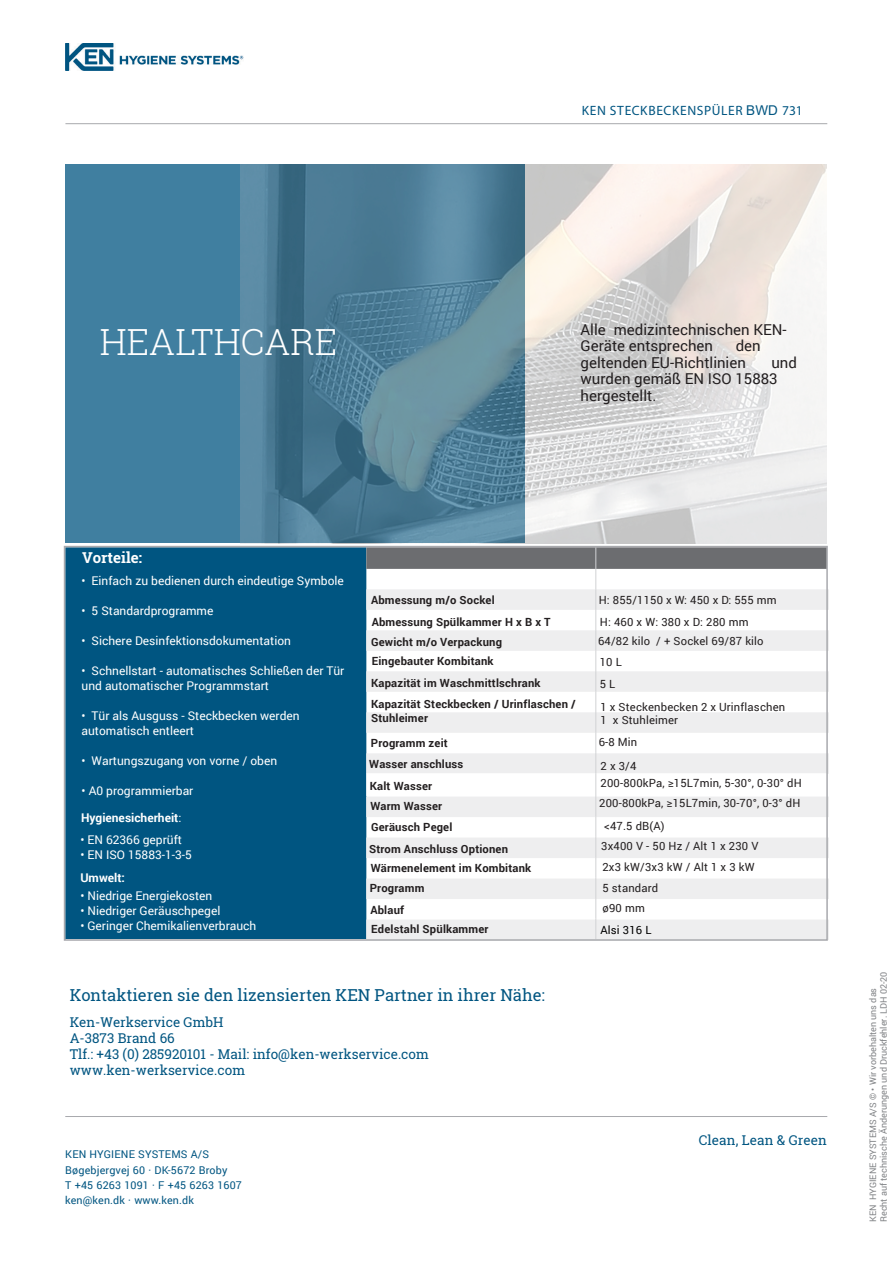
<style>
.page{position:relative;width:893px;height:1263px;background:#fff}
.page>*{position:absolute;margin:0;border:0;box-sizing:border-box;transform-origin:0 0}
.t1{font:300 36px "Roboto Slab";color:#fff}
.KEN_Produktoverskrif{font:16.5px "Roboto Slab";color:#005581}
.t2{font:15px/16.5px "Roboto";color:#231f20}
.t3{font:700 15px "Roboto Slab";color:#fff}
.KEN_Produktoverskrif-2{font:13.5px/16.2px "Roboto Slab";color:#005581}
.t4{font:13.5px "Myriad Pro";letter-spacing:.04em;color:#005581}
.t5{font:12px/15px "Roboto";color:#fff}
.t6{font:700 12px "Roboto";color:#fff}
.KEN_BRØD{font:700 11.25px/13.5px "Roboto";letter-spacing:.015em;color:#231f20}
.KEN_BRØD-2{font:11.25px/20.5px "Roboto";letter-spacing:.015em;color:#231f20}
.t7{font:700 11.25px "Roboto";letter-spacing:.015em;color:#231f20}
.t8{font:11.25px "Roboto";letter-spacing:.015em;color:#000}
.t9{font:11.25px "Roboto";color:#221e1f}
.Brød_Lille{font:10.65px/15.3px "Roboto";letter-spacing:.015em;color:#005581}
.t10{font:9px/10.8px "Roboto";color:#808285}
.s1{font-family:"Arial"}
.s2{font-weight:400}
.s3{font-style:inherit}
</style>
<div class="page">
<hr style="left:65px;top:1116px;width:762px;height:1px;background:#a8a9ad">
<div style="left:66px;top:548px;width:300px;height:391px;background:#005581"></div>
<svg style="left:366px;top:548px;width:460px;height:391px"></svg>
<div style="left:65px;top:164px;width:460px;height:378px;background:#407fa0"></div>
<img style="left:241px;top:165px;width:585px;height:378px">
<img style="left:65px;top:44px;width:178px;height:26px">
<hr style="left:65px;top:123px;width:762px;height:1px;background:#a8a9ad">
<p class="t4" style="left:582px;top:102px;width:222px">KEN STECKBECKENSPÜLER <span class="s1">BWD</span> 731</p>
<p class="t1" style="left:100px;top:318px;width:239px">HEALTHCARE</p>
<p class="t2" style="left:580px;top:320px;width:208px">Alle medizintechnischen KEN-<br>Geräte entsprechen</p>
<p class="t2" style="left:580px;top:337px;width:182px;text-indent:155px">den geltenden EU-Richtlinien</p>
<p class="t2" style="left:580px;top:353px;width:218px;text-indent:191px">und wurden gemäß EN ISO 15883 hergestellt.</p>
<p class="t3" style="left:82px;top:547px;width:61px">Vorteile:</p>
<p class="t5" style="left:82px;top:573px;width:264px">• Einfach zu bedienen durch eindeutige Symbole</p>
<p class="t5" style="left:82px;top:603px;width:133px">• 5 Standardprogramme</p>
<p class="t5" style="left:82px;top:633px;width:211px">• Sichere Desinfektionsdokumentation</p>
<p class="t5" style="left:82px;top:662px;width:264px">• Schnellstart - automatisches Schließen der Tür und automatischer Programmstart</p>
<p class="t5" style="left:82px;top:707px;width:220px">• Tür als Ausguss - Steckbecken werden automatisch entleert</p>
<p class="t5" style="left:82px;top:753px;width:197px">• Wartungszugang von vorne / oben</p>
<p class="t5" style="left:82px;top:783px;width:113px">• A0 programmierbar</p>
<p class="t6" style="left:81px;top:809px;width:102px">Hygienesicherheit<span class="s2">:</span></p>
<p class="t5" style="left:80px;top:831px;width:103px">• EN 62366 geprüft</p>
<p class="t5" style="left:80px;top:846px;width:113px">• EN ISO 15883-1-3-5</p>
<p class="t6" style="left:80px;top:869px;width:46px">Umwelt:</p>
<p class="t5" style="left:80px;top:888px;width:134px">• Niedrige Energiekosten</p>
<p class="t5" style="left:80px;top:903px;width:142px">• Niedriger Geräuschpegel</p>
<p class="t5" style="left:80px;top:918px;width:177px">• Geringer Chemikalienverbrauch</p>
<p class="KEN_BRØD" style="left:371px;top:592px;width:125px">Abmessung m/o <span class="s3">S</span>ockel</p>
<p class="KEN_BRØD-2" style="left:599px;top:589px;width:180px">H: 855/1150 x W: 450 x D: 555 mm</p>
<p class="KEN_BRØD" style="left:372px;top:615px;width:180px">Abmessung Spülkammer H x B x T</p>
<p class="KEN_BRØD-2" style="left:600px;top:612px;width:150px">H: 460 x W: 380 x D: 280 mm</p>
<p class="KEN_BRØD" style="left:371px;top:634px;width:132px">Gewicht m/o Verpackung</p>
<p class="KEN_BRØD-2" style="left:598px;top:630px;width:167px">64/82 kilo / + Sockel 69/87 kilo</p>
<p class="KEN_BRØD" style="left:372px;top:654px;width:123px">Eingebauter Kombitank</p>
<p class="KEN_BRØD-2" style="left:600px;top:651px;width:24px">10 L</p>
<p class="KEN_BRØD" style="left:371px;top:675px;width:171px">Kapazität im <span class="s3">W</span>aschmittlschrank</p>
<p class="KEN_BRØD" style="left:371px;top:697px;width:206px">Kapazität <span class="s3">Steckbecken</span> / <span class="s3">U</span>rinflaschen /<br><span class="s3">Stuhleimer</span></p>
<p class="KEN_BRØD-2" style="left:600px;top:699px;width:186px;line-height:13.5px">1 x Steckenbecken 2 x Urinflaschen<br>1 x Stuhleimer</p>
<p class="KEN_BRØD" style="left:371px;top:736px;width:78px">Programm zeit</p>
<p class="KEN_BRØD" style="left:369px;top:757px;width:96px">Wasser anschluss</p>
<p class="t9" style="left:600px;top:676px;width:17px">5 L</p>
<p class="KEN_BRØD-2" style="left:599px;top:729px;width:40px;line-height:23.9px">6-8 Min<br>2 x 3/4</p>
<p class="KEN_BRØD" style="left:370px;top:779px;width:64px">Kalt <span class="s3">W</span>asser</p>
<p class="KEN_BRØD-2" style="left:601px;top:773px;width:203px">200-800kPa, ≥15L7min, 5-30°, 0-30° dH</p>
<p class="KEN_BRØD" style="left:370px;top:798px;width:73px">Warm <span class="s3">W</span>asser</p>
<p class="KEN_BRØD-2" style="left:599px;top:792px;width:203px">200-800kPa, ≥15L7min, 30-70°, 0-3° dH</p>
<p class="KEN_BRØD" style="left:371px;top:820px;width:83px">Geräusch <span class="s3">Pegel</span></p>
<p class="KEN_BRØD" style="left:371px;top:861px;width:162px">Wärmenelement im <span class="s3">K</span>ombitank</p>
<p class="KEN_BRØD-2" style="left:601px;top:815px;width:159px">&lt;47.5 dB(A)<br>3x400 V - 50 Hz / Alt 1 x 230 V<br>2x3 kW/3x3 kW / Alt 1 x 3 kW<br>5 standard<br>ø90 mm</p>
<p class="KEN_BRØD" style="left:369px;top:842px;width:141px">Strom <span class="s3">A</span>nschluss <span class="s3">O</span>ptionen</p>
<p class="KEN_BRØD" style="left:370px;top:881px;width:56px">Programm</p>
<p class="KEN_BRØD" style="left:370px;top:902px;width:35px">Ablauf</p>
<p class="t7" style="left:371px;top:921px;width:119px">Edelstahl Spülkammer</p>
<p class="t8" style="left:600px;top:922px;width:53px">Alsi 316 L</p>
<p class="KEN_Produktoverskrif" style="left:70px;top:983px;width:477px">Kontaktieren sie den lizensierten KEN Partner in ihrer Nähe:</p>
<p class="KEN_Produktoverskrif-2" style="left:70px;top:1013px;width:361px">Ken-Werkservice GmbH<br>A-3873 Brand 66<br>Tlf.: +43 (0) 285920101 - Mail: info@ken-werkservice.com www.ken-werkservice.com</p>
<p class="Brød_Lille" style="left:65px;top:1146px;width:164px">KEN HYGIENE SYSTEMS A/S<br>Bøgebjergvej 60 · DK-5672 Broby</p>
<p class="Brød_Lille" style="left:65px;top:1177px;width:178px">T +45 6263 1091 · F +45 6263 1607 ken@ken.dk · www.ken.dk</p>
<p class="KEN_Produktoverskrif-2" style="left:699px;top:1132px;width:130px">Clean, Lean &amp; Green</p>
<p class="t10" style="left:867px;top:1222px;width:252px;rotate:-90deg">KEN HYGIENE SYSTEMS A/S © • Wir vorbehalten uns das<br>Recht auf technische Änderungen und Druckfehler. LDH 02-20</p>
</div>
